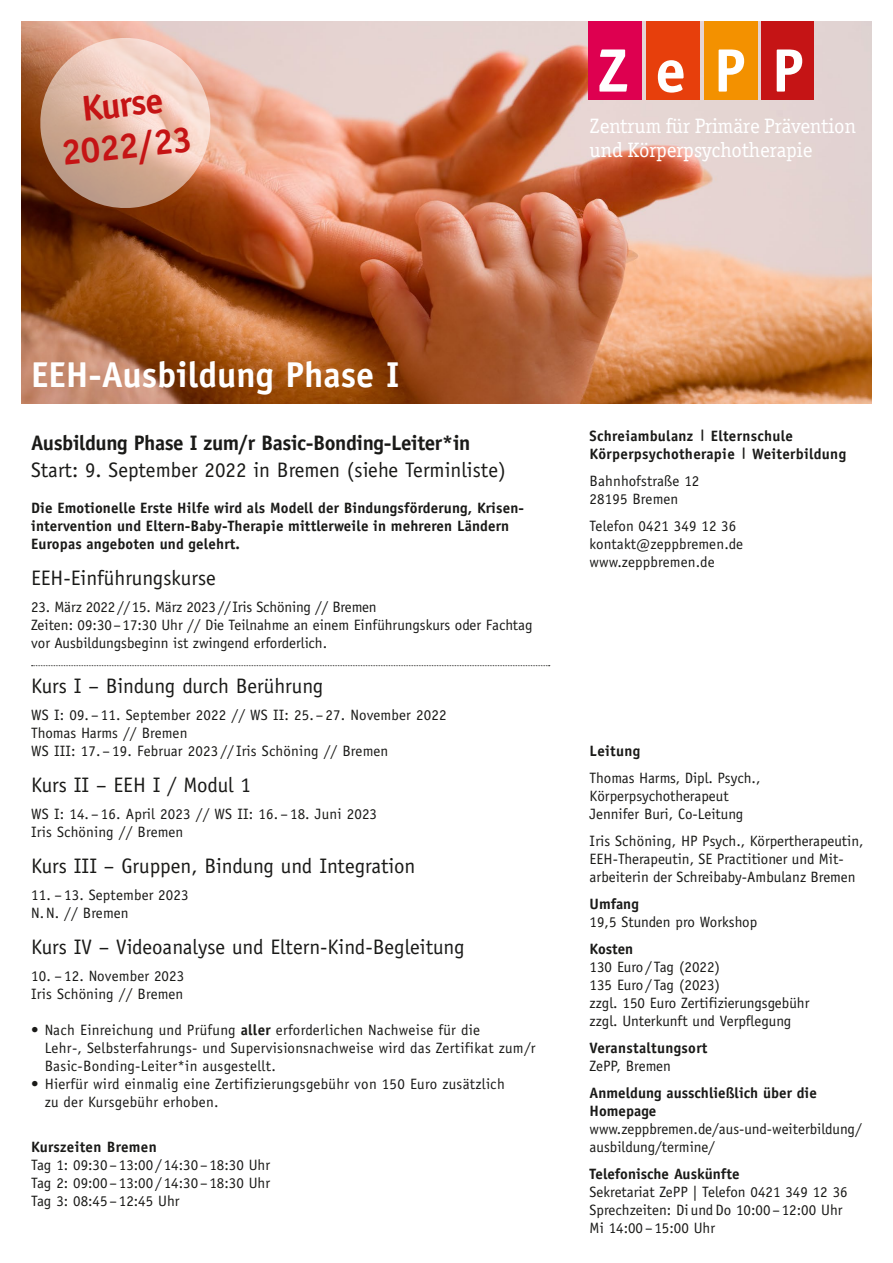
<style>
.page{position:relative;width:893px;height:1263px;background:#fff}
.page>*{position:absolute;margin:0;border:0;box-sizing:border-box;transform-origin:0 0}
.t1{font:700 36px "Officina Sans";color:#fff}
.t2{font:700 36px/42px "Officina Sans";color:#c51415;text-align:center}
.t3{font:21px "Officina Sans";color:#1a1a18}
.t4{font:21px/24px "Officina Serif";color:#fff}
.t5{font:700 21px "Officina Sans";letter-spacing:-.02em;color:#1a1a18}
.t6{font:15px/18px "Officina Sans";color:#1a1a18}
.t7{font:700 15px/18px "Officina Sans";letter-spacing:.01em;color:#1a1a18}
.t8{font:15px/18px "Officina Sans";letter-spacing:.02em;color:#1a1a18}
.s1{font-weight:700}
</style>
<div class="page">
<img style="left:21px;top:21px;width:851px;height:383px">
<div style="left:588px;top:21px;width:54px;height:78px;background:#de0050"></div>
<div style="left:646px;top:21px;width:53px;height:78px;background:#e73f0c"></div>
<div style="left:704px;top:21px;width:53px;height:78px;background:#f39100"></div>
<div style="left:762px;top:21px;width:52px;height:78px;background:#c51415"></div>
<svg style="left:599px;top:49px;width:203px;height:44px"></svg>
<svg style="left:32px;top:665px;width:518px;height:1px"></svg>
<svg style="left:36px;top:33px;width:179px;height:179px;background:#d2a691"></svg>
<h1 class="t2" style="left:55px;top:90px;width:133px;rotate:-6deg">Kurse<br>2022/23</h1>
<h2 class="t4" style="left:590px;top:114px;width:268px">Zentrum für Primäre Prävention und Körperpsychotherapie</h2>
<h1 class="t1" style="left:31px;top:352px;width:370px">EEH-Ausbildung Phase I</h1>
<h2 class="t5" style="left:31px;top:430px;width:441px">Ausbildung Phase I zum/r Basic-Bonding-Leiter*in</h2>
<h2 class="t3" style="left:31px;top:458px;width:476px">Start: 9. September 2022 in Bremen (siehe Terminliste)</h2>
<p class="t7" style="left:31px;top:499px;width:494px">Die Emotionelle Erste Hilfe wird als Modell der Bindungsförderung, Krisen&shy;intervention und Eltern-Baby-Therapie mittlerweile in mehreren Ländern<br>Europas angeboten und gelehrt.</p>
<h2 class="t3" style="left:31px;top:566px;width:186px">EEH-Einführungskurse</h2>
<p class="t6" style="left:31px;top:598px;width:503px">23. März 2022//15. März 2023//Iris Schöning // Bremen<br>Zeiten: 09:30–17:30 Uhr // Die Teilnahme an einem Einführungskurs oder Fachtag vor Ausbildungsbeginn ist zwingend erforderlich.</p>
<h2 class="t3" style="left:31px;top:674px;width:294px">Kurs I – Bindung durch Berührung</h2>
<p class="t6" style="left:31px;top:706px;width:417px">WS I: 09. – 11. September 2022 // WS II: 25. – 27. November 2022<br>Thomas Harms // Bremen<br>WS III: 17. – 19. Februar 2023 // Iris Schöning // Bremen</p>
<h2 class="t3" style="left:31px;top:773px;width:221px">Kurs II – EEH I / Modul 1</h2>
<p class="t6" style="left:31px;top:805px;width:347px">WS I: 14. – 16. April 2023 // WS II: 16. – 18. Juni 2023<br>Iris Schöning // Bremen</p>
<h2 class="t3" style="left:31px;top:854px;width:386px">Kurs III – Gruppen, Bindung und Integration</h2>
<p class="t6" style="left:31px;top:886px;width:159px">11. – 13. September 2023<br>N.N. // Bremen</p>
<h2 class="t3" style="left:31px;top:935px;width:435px">Kurs IV – Videoanalyse und Eltern-Kind-Begleitung</h2>
<p class="t6" style="left:31px;top:967px;width:155px">10. – 12. November 2023<br>Iris Schöning // Bremen</p>
<p class="t8" style="left:45px;top:1021px;width:492px;text-indent:-13px">• Nach Einreichung und Prüfung <span class="s1">aller</span> erforderlichen Nachweise für die<br>Lehr-, Selbsterfahrungs- und Supervisionsnachweise wird das Zertifikat zum/r<br>Basic-Bonding-Leiter*in ausgestellt.</p>
<p class="t8" style="left:45px;top:1075px;width:462px;text-indent:-14px">• Hierfür wird einmalig eine Zertifizierungsgebühr von 150 Euro zusätzlich zu der Kursgebühr erhoben.</p>
<p class="t7" style="left:31px;top:1138px;width:127px">Kurszeiten Bremen</p>
<p class="t6" style="left:31px;top:1156px;width:240px;text-align:justify">Tag 1: 09:30– 13:00/ 14:30 – 18:30 Uhr Tag 2: 09:00– 13:00/ 14:30 – 18:30 Uhr Tag 3: 08:45– 12:45 Uhr</p>
<p class="t7" style="left:590px;top:427px;width:258px">Schreiambulanz <sup>|</sup> Elternschule<br>Körperpsychotherapie <sup>|</sup> Weiterbildung</p>
<p class="t6" style="left:590px;top:472px;width:111px">Bahnhofstraße 12<br>28195 Bremen</p>
<p class="t6" style="left:590px;top:517px;width:155px">Telefon 0421 349 12 36 kontakt@zeppbremen.de www.zeppbremen.de</p>
<p class="t7" style="left:590px;top:742px;width:52px">Leitung</p>
<p class="t6" style="left:590px;top:769px;width:172px">Thomas Harms, Dipl. Psych.,<br>Körperpsychotherapeut<br>Jennifer Buri, Co-Leitung</p>
<p class="t6" style="left:590px;top:832px;width:275px">Iris Schöning, HP Psych., Körpertherapeutin,<br>EEH-Therapeutin, SE Practitioner und Mit&shy;arbeiterin der Schreibaby-Ambulanz Bremen</p>
<p class="t7" style="left:590px;top:895px;width:51px">Umfang</p>
<p class="t6" style="left:590px;top:913px;width:169px">19,5 Stunden pro Workshop</p>
<p class="t7" style="left:590px;top:940px;width:45px">Kosten</p>
<p class="t6" style="left:590px;top:958px;width:221px">130 Euro / Tag (2022)<br>135 Euro / Tag (2023)<br>zzgl. 150 Euro Zertifizierungsgebühr zzgl. Unterkunft und Verpflegung</p>
<p class="t7" style="left:590px;top:1039px;width:119px">Veranstaltungsort</p>
<p class="t6" style="left:590px;top:1057px;width:83px">ZePP, Bremen</p>
<p class="t7" style="left:590px;top:1084px;width:229px">Anmeldung ausschließlich über die<br>Homepage</p>
<p class="t6" style="left:590px;top:1120px;width:274px">www.zeppbremen.de/aus-und-weiterbildung/ ausbildung/termine/</p>
<p class="t7" style="left:590px;top:1165px;width:151px">Telefonische Auskünfte</p>
<p class="t6" style="left:590px;top:1183px;width:260px">Sekretariat ZePP | Telefon 0421 349 12 36<br>Sprechzeiten: Di und Do 10:00–12:00 Uhr<br>Mi 14:00–15:00 Uhr</p>
</div>
